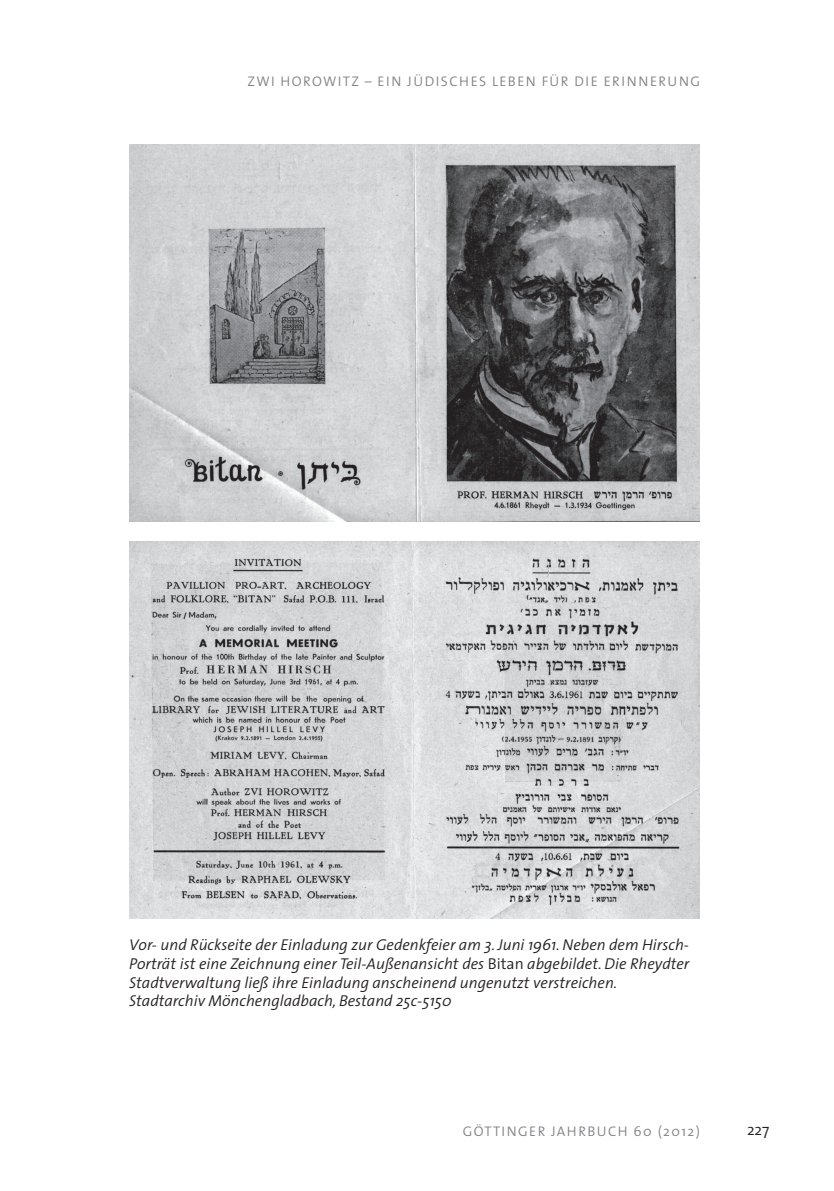
<style>
.page{position:relative;width:834px;height:1191px;background:#fff}
.page>*{position:absolute;margin:0;border:0;box-sizing:border-box;transform-origin:0 0}
.t1{font:italic 300 15.75px/18.9px "The Sans";color:#231f20}
.t2{font:300 15.75px "The Sans";color:#231f20}
.t3{font:300 14px "The Sans";letter-spacing:.1em;color:#808285}
.s1{font-style:normal}
</style>
<div class="page">
<img style="left:129px;top:145px;width:570px;height:376px">
<img style="left:129px;top:541px;width:570px;height:377px">
<p class="t3" style="left:247px;top:70px;width:454px">ZWI HOROWITZ – EIN JÜDISCHES LEBEN FÜR DIE ERINNERUNG</p>
<p class="t1" style="left:129px;top:934px;width:561px">Vor- und Rückseite der Einladung zur Gedenkfeier am 3. Juni 1961. Neben dem Hirsch-Porträt ist eine Zeichnung einer Teil-Außenansicht des <span class="s1">Bitan</span> abgebildet. Die Rheydter Stadtverwaltung ließ ihre Einladung anscheinend ungenutzt verstreichen.<br>Stadtarchiv Mönchengladbach, Bestand 25c-5150</p>
<p class="t3" style="left:462px;top:1120px;width:239px">GÖTTINGER JAHRBUCH 60 (2012)</p>
<p class="t2" style="left:746px;top:1117px;width:24px">227</p>
</div>
